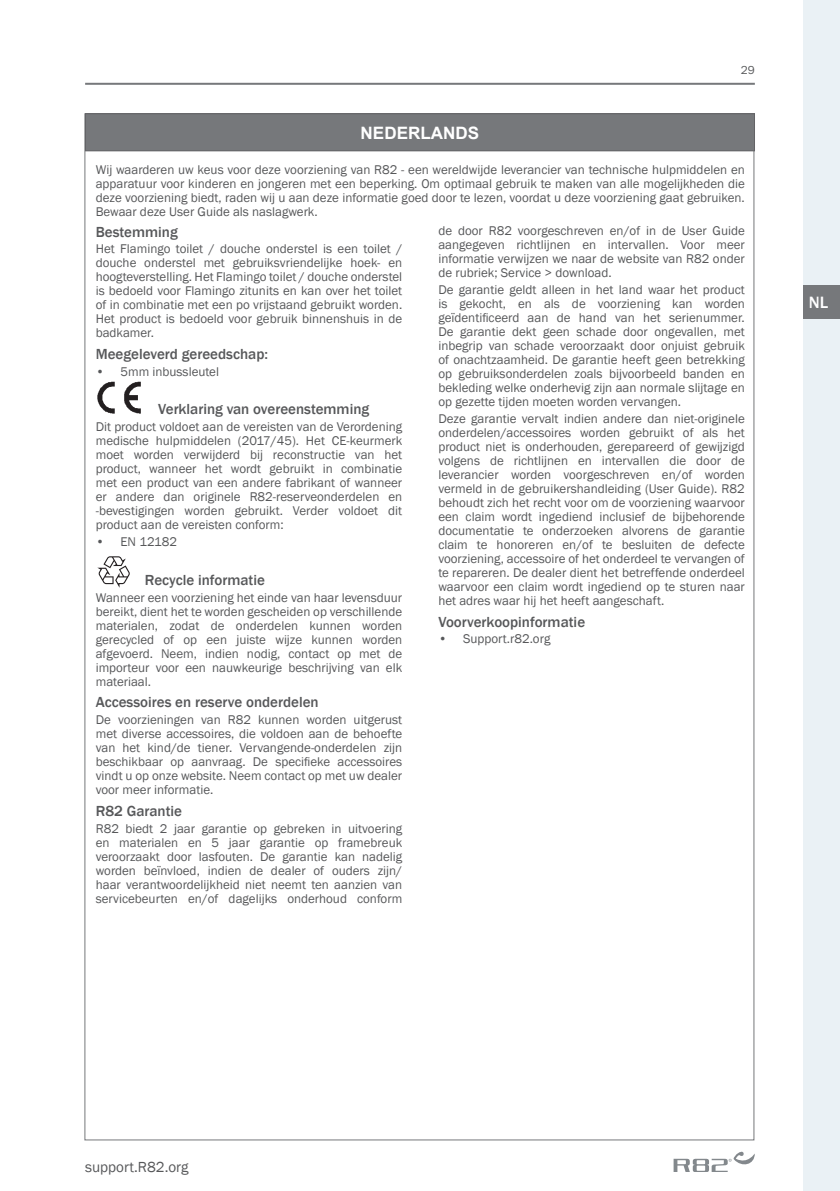
<style>
.page{position:relative;width:840px;height:1191px;background:#fff}
.page>*{position:absolute;margin:0;border:0;box-sizing:border-box;transform-origin:0 0}
.t1{font:700 17px "Arial";color:#fff}
.t2{font:500 16.8px "Franklin Gothic";color:#fff}
.Head_NL{font:500 15px "Franklin Gothic";color:#57585a}
.t3{font:15px "Franklin Gothic";color:#57585a}
.Body_NL{font:13px/14px "Franklin Gothic";color:#57585a;text-align:justify}
.t4{font:12px "Franklin Gothic URW Boo";color:#57585a}
</style>
<div class="page">
<hr style="left:85px;top:83px;width:669px;height:2px;background:#76787b">
<svg style="left:673px;top:1151px;width:81px;height:21px"></svg>
<div style="left:802px;top:0;width:37px;height:1191px;background:#eaf1f5"></div>
<div style="left:802px;top:286px;width:37px;height:33px;background:#76787b"></div>
<div style="left:85px;top:114px;width:669px;height:37px;background:#76787b"></div>
<div style="left:85px;top:113px;width:669px;height:38px;border:1px solid #636366"></div>
<img style="left:97px;top:382px;width:44px;height:31px">
<svg style="left:97px;top:556px;width:33px;height:31px"></svg>
<p class="t4" style="left:740px;top:62px;width:16px">29</p>
<p class="t1" style="left:360px;top:121px;width:120px">NEDERLANDS</p>
<p class="Body_NL" style="left:96px;top:163px;width:650px">Wij waarderen uw keus voor deze voorziening van R82 - een wereldwijde leverancier van technische hulpmiddelen en apparatuur voor kinderen en jongeren met een beperking. Om optimaal gebruik te maken van alle mogelijkheden die deze voorziening biedt, raden wij u aan deze informatie goed door te lezen, voordat u deze voorziening gaat gebruiken.<br>Bewaar deze User Guide als naslagwerk.</p>
<p class="Head_NL" style="left:96px;top:222px;width:83px">Bestemming</p>
<p class="Body_NL" style="left:96px;top:242px;width:308px">Het Flamingo toilet / douche onderstel is een toilet / douche onderstel met gebruiksvriendelijke hoek- en hoogteverstelling. Het Flamingo toilet / douche onderstel is bedoeld voor Flamingo zitunits en kan over het toilet of in combinatie met een po vrijstaand gebruikt worden.<br>Het product is bedoeld voor gebruik binnenshuis in de badkamer.</p>
<p class="Head_NL" style="left:96px;top:345px;width:174px">Meegeleverd gereedschap:</p>
<p class="Body_NL" style="left:96px;top:365px;width:125px">• 5mm inbussleutel</p>
<p class="Head_NL" style="left:158px;top:400px;width:212px">Verklaring van overeenstemming</p>
<p class="Body_NL" style="left:96px;top:420px;width:308px">Dit product voldoet aan de vereisten van de Verordening medische hulpmiddelen (2017/45). Het CE-keurmerk moet worden verwijderd bij reconstructie van het product, wanneer het wordt gebruikt in combinatie met een product van een andere fabrikant of wanneer er andere dan originele R82-reserveonderdelen en -bevestigingen worden gebruikt. Verder voldoet dit product aan de vereisten conform:</p>
<p class="Body_NL" style="left:96px;top:535px;width:83px">• EN 12182</p>
<p class="Head_NL" style="left:145px;top:570px;width:121px">Recycle informatie</p>
<p class="Body_NL" style="left:96px;top:590px;width:308px">Wanneer een voorziening het einde van haar levensduur bereikt, dient het te worden gescheiden op verschillende materialen, zodat de onderdelen kunnen worden gerecycled of op een juiste wijze kunnen worden afgevoerd. Neem, indien nodig, contact op met de importeur voor een nauwkeurige beschrijving van elk materiaal.</p>
<p class="Head_NL" style="left:96px;top:693px;width:224px">Accessoires en reserve onderdelen</p>
<p class="Body_NL" style="left:96px;top:713px;width:308px">De voorzieningen van R82 kunnen worden uitgerust met diverse accessoires, die voldoen aan de behoefte van het kind/de tiener. Vervangende-onderdelen zijn beschikbaar op aanvraag. De specifieke accessoires vindt u op onze website. Neem contact op met uw dealer voor meer informatie.</p>
<p class="Head_NL" style="left:96px;top:801px;width:88px">R82 Garantie</p>
<p class="Body_NL" style="left:96px;top:821px;width:308px">R82 biedt 2 jaar garantie op gebreken in uitvoering en materialen en 5 jaar garantie op framebreuk veroorzaakt door lasfouten. De garantie kan nadelig worden beïnvloed, indien de dealer of ouders zijn/ haar verantwoordelijkheid niet neemt ten aanzien van servicebeurten en/of dagelijks onderhoud conform</p>
<p class="Body_NL" style="left:438px;top:224px;width:308px">de door R82 voorgeschreven en/of in de User Guide aangegeven richtlijnen en intervallen. Voor meer informatie verwijzen we naar de website van R82 onder de rubriek; Service &gt; download.</p>
<p class="Body_NL" style="left:438px;top:283px;width:308px">De garantie geldt alleen in het land waar het product is gekocht, en als de voorziening kan worden geïdentificeerd aan de hand van het serienummer.<br>De garantie dekt geen schade door ongevallen, met inbegrip van schade veroorzaakt door onjuist gebruik of onachtzaamheid. De garantie heeft geen betrekking op gebruiksonderdelen zoals bijvoorbeeld banden en bekleding welke onderhevig zijn aan normale slijtage en op gezette tijden moeten worden vervangen.</p>
<p class="Body_NL" style="left:438px;top:412px;width:308px">Deze garantie vervalt indien andere dan niet-originele onderdelen/accessoires worden gebruikt of als het product niet is onderhouden, gerepareerd of gewijzigd volgens de richtlijnen en intervallen die door de leverancier worden voorgeschreven en/of worden vermeld in de gebruikershandleiding (User Guide). R82 behoudt zich het recht voor om de voorziening waarvoor een claim wordt ingediend inclusief de bijbehorende documentatie te onderzoeken alvorens de garantie claim te honoreren en/of te besluiten de defecte voorziening, accessoire of het onderdeel te vervangen of te repareren. De dealer dient het betreffende onderdeel waarvoor een claim wordt ingediend op te sturen naar het adres waar hij het heeft aangeschaft.</p>
<p class="Head_NL" style="left:438px;top:612px;width:148px">Voorverkoopinformatie</p>
<p class="Body_NL" style="left:438px;top:632px;width:113px">• Support.r82.org</p>
<p class="t2" style="left:808px;top:292px;width:21px">NL</p>
<p class="t3" style="left:85px;top:1157px;width:105px">support.R82.org</p>
</div>
